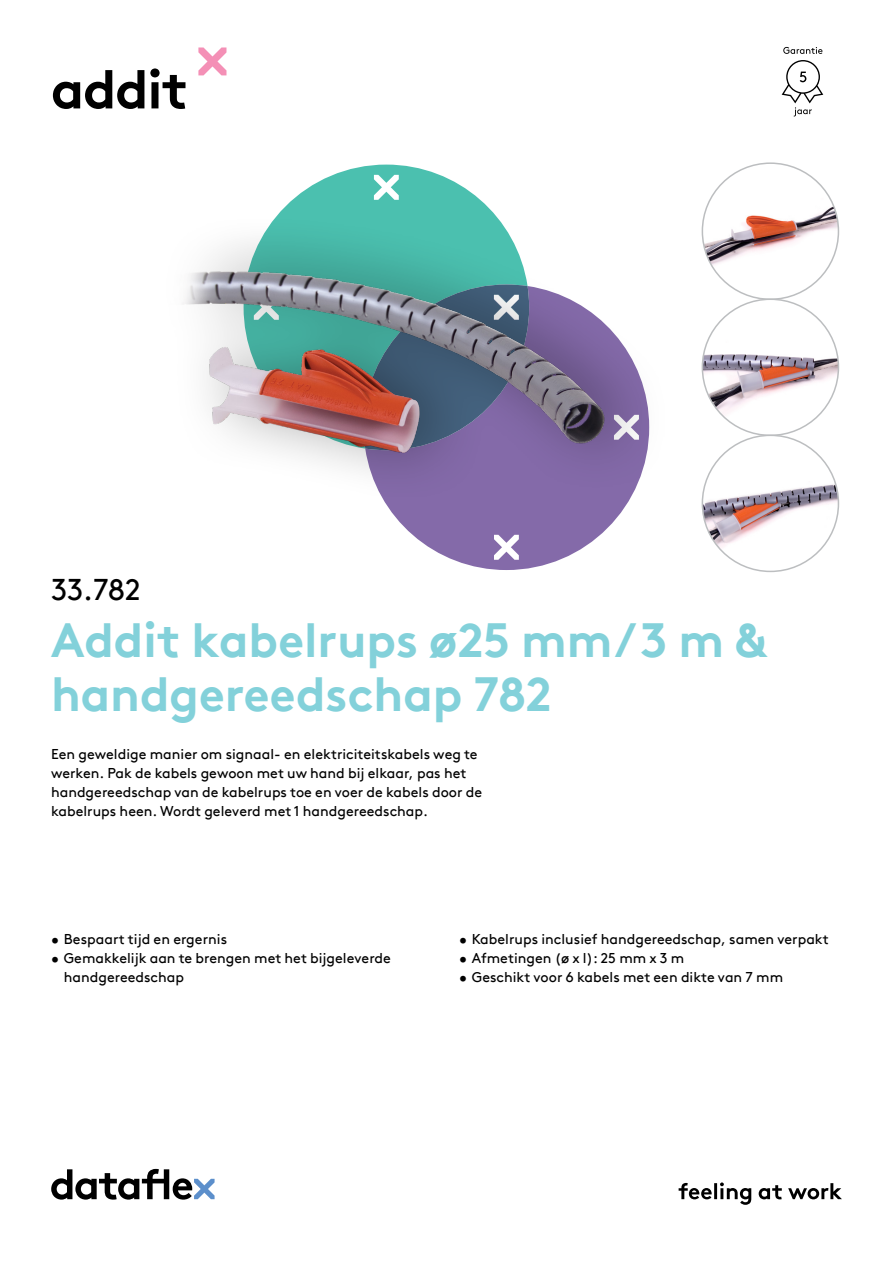
<style>
.page{position:relative;width:893px;height:1263px;background:#fff}
.page>*{position:absolute;margin:0;border:0;box-sizing:border-box;transform-origin:0 0}
.hoofdstuk{font:700 54px "Brown Pro TT";letter-spacing:-.02em;color:#000}
.productnaam{font:700 48px/54px "Brown Pro TT";color:#83d1da}
.productnummer{font:30px "Brown Pro TT";color:#000}
.omschrijving{font:14.25px/19.2px "Brown Pro TT";color:#000}
</style>
<div class="page">
<svg style="left:51px;top:1169px;width:164px;height:30px"></svg>
<svg style="left:679px;top:1182px;width:163px;height:23px"></svg>
<svg style="left:198px;top:47px;width:28px;height:28px"></svg>
<img style="left:702px;top:163px;width:136px;height:136px;border-radius:68px">
<img style="left:702px;top:299px;width:136px;height:136px;border-radius:68px">
<img style="left:702px;top:435px;width:136px;height:136px;border-radius:68px">
<img style="left:182px;top:164px;width:459px;height:406px">
<svg style="left:783px;top:47px;width:39px;height:7px"></svg>
<svg style="left:782px;top:60px;width:41px;height:56px"></svg>
<p class="hoofdstuk" style="left:51px;top:46px;width:139px">addit</p>
<p class="productnummer" style="left:51px;top:566px;width:91px">33.782</p>
<p class="productnaam" style="left:51px;top:608px;width:717px">Addit kabelrups ø25 mm/3 m &amp; handgereedschap 782</p>
<p class="omschrijving" style="left:51px;top:743px;width:433px">Een geweldige manier om signaal- en elektriciteitskabels weg te werken. Pak de kabels gewoon met uw hand bij elkaar, pas het handgereedschap van de kabelrups toe en voer de kabels door de kabelrups heen. Wordt geleverd met 1 handgereedschap.</p>
<p class="omschrijving" style="left:51px;top:928px;width:178px">• Bespaart tijd en ergernis</p>
<p class="omschrijving" style="left:64px;top:947px;width:329px;text-indent:-13px">• Gemakkelijk aan te brengen met het bijgeleverde handgereedschap</p>
<p class="omschrijving" style="left:459px;top:928px;width:371px">• Kabelrups inclusief handgereedschap, samen verpakt</p>
<p class="omschrijving" style="left:459px;top:947px;width:227px">• Afmetingen (ø x l): 25 mm x 3 m</p>
<p class="omschrijving" style="left:459px;top:966px;width:326px">• Geschikt voor 6 kabels met een dikte van 7 mm</p>
</div>
